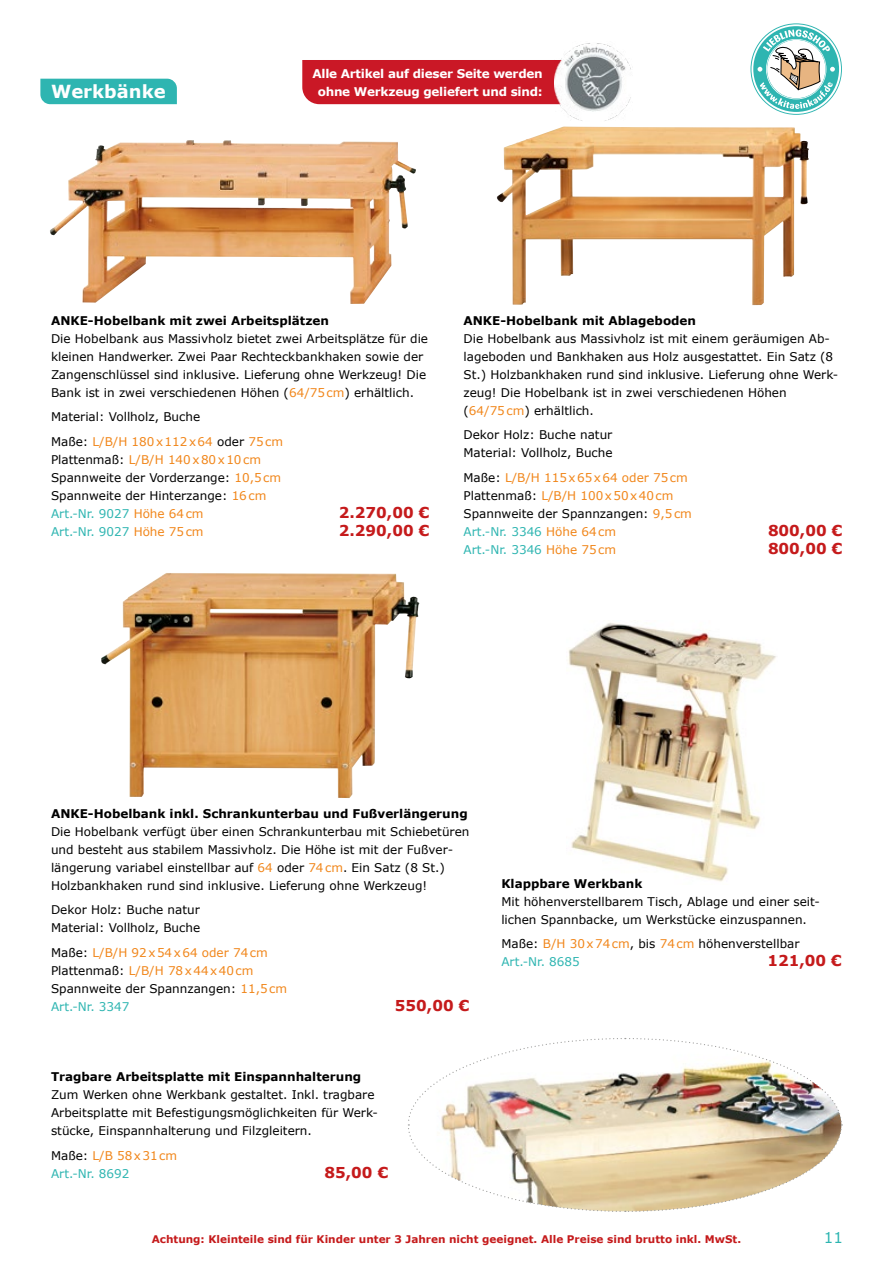
<style>
.page{position:relative;width:893px;height:1263px;background:#fff}
.page>*{position:absolute;margin:0;border:0;box-sizing:border-box;transform-origin:0 0}
.t1{font:700 18px "Verdana";color:#fff}
.t2{font:700 15px "Verdana";color:#c51a1b}
.t3{font:15px "Verdana";color:#2eb5b1}
.t4{font:12px/18px "Verdana";color:#000}
.t5{font:12px/18px "Verdana";color:#f1861a}
.t6{font:700 12px "Verdana";color:#000}
.t7{font:12px/18px "Verdana";color:#2eb5b1}
.t8{font:700 12px/18px "Verdana";letter-spacing:-.02em;color:#fff;text-align:center}
.t9{font:700 10.5px "Verdana";color:#c51a1b}
.s1{color:#f1861a}
.s2{color:#2eb5b1}
.s3{color:#000}
</style>
<div class="page">
<div style="left:40px;top:79px;width:137px;height:25px;background:#2eb5b1"></div>
<img style="left:50px;top:140px;width:366px;height:164px">
<img style="left:496px;top:127px;width:313px;height:178px">
<img style="left:101px;top:573px;width:318px;height:225px">
<img style="left:408px;top:1038px;width:435px;height:174px">
<img style="left:568px;top:622px;width:208px;height:260px">
<div style="left:302px;top:60px;width:252px;height:44px;background:#ca1826"></div>
<img style="left:554px;top:43px;width:77px;height:78px">
<svg style="left:750px;top:23px;width:92px;height:92px"></svg>
<svg style="left:751px;top:24px;width:90px;height:90px"></svg>
<div style="left:753px;top:26px;width:86px;height:86px;background:#2eb5b1;border-radius:50%"></div>
<svg style="left:757px;top:29px;width:78px;height:80px"></svg>
<h1 class="t1" style="left:51px;top:80px;width:116px">Werkbänke</h1>
<p class="t8" style="left:312px;top:64px;width:232px">Alle Artikel auf dieser Seite werden ohne Werkzeug geliefert und sind:</p>
<p class="t6" style="left:51px;top:313px;width:279px">ANKE-Hobelbank mit zwei Arbeitsplätzen</p>
<p class="t4" style="left:51px;top:330px;width:379px">Die Hobelbank aus Massivholz bietet zwei Arbeitsplätze für die kleinen Handwerker. Zwei Paar Rechteckbankhaken sowie der Zangenschlüssel sind inklusive. Lieferung ohne Werkzeug! Die Bank ist in zwei verschiedenen Höhen (<span class="s1">64/75cm</span>) erhältlich.</p>
<p class="t4" style="left:51px;top:405px;width:234px;line-height:24.5px">Material: Vollholz, Buche<br>Maße: <span class="s1">L/B/H 180x112x64</span> oder <span class="s1">75cm</span></p>
<p class="t4" style="left:51px;top:450px;width:232px">Plattenmaß: <span class="s1">L/B/H 140x80x10cm<br></span>Spannweite der Vorderzange: <span class="s1">10,5cm<br></span>Spannweite der Hinterzange: <span class="s1">16cm<br></span><span class="s2">Art.-Nr. 9027</span> <span class="s1">Höhe 64cm</span></p>
<p class="t2" style="left:339px;top:502px;width:92px">2.270,00 €</p>
<p class="t7" style="left:51px;top:522px;width:154px">Art.-Nr. 9027 <span class="s1">Höhe 75cm</span></p>
<p class="t2" style="left:339px;top:520px;width:92px">2.290,00 €</p>
<p class="t6" style="left:463px;top:313px;width:234px">ANKE-Hobelbank mit Ablageboden</p>
<p class="t4" style="left:463px;top:330px;width:376px">Die Hobelbank aus Massivholz ist mit einem geräumigen Ab&shy;lageboden und Bankhaken aus Holz ausgestattet. Ein Satz (8<br>St.) Holzbankhaken rund sind inklusive. Lieferung ohne Werk&shy;zeug! Die Hobelbank ist in zwei verschiedenen Höhen (<span class="s1">64/75cm</span>) erhältlich.</p>
<p class="t4" style="left:463px;top:426px;width:151px">Dekor Holz: Buche natur<br>Material: Vollholz, Buche</p>
<p class="t5" style="left:463px;top:468px;width:230px"><span class="s3">Maße:</span> L/B/H 115x65x64 oder 75cm<br><span class="s3">Plattenmaß:</span> L/B/H 100x50x40cm<br><span class="s3">Spannweite der Spannzangen:</span> 9,5cm<br><span class="s2">Art.-Nr. 3346</span> Höhe 64cm</p>
<p class="t2" style="left:768px;top:520px;width:76px">800,00 €</p>
<p class="t7" style="left:463px;top:540px;width:154px">Art.-Nr. 3346 <span class="s1">Höhe 75cm</span></p>
<p class="t2" style="left:768px;top:538px;width:76px">800,00 €</p>
<p class="t6" style="left:51px;top:806px;width:418px">ANKE-Hobelbank inkl. Schrankunterbau und Fußverlängerung</p>
<p class="t4" style="left:51px;top:823px;width:420px">Die Hobelbank verfügt über einen Schrankunterbau mit Schiebetüren und besteht aus stabilem Massivholz. Die Höhe ist mit der Fußver&shy;längerung variabel einstellbar auf <span class="s1">64</span> oder <span class="s1">74cm</span>. Ein Satz (8 St.)<br>Holzbankhaken rund sind inklusive. Lieferung ohne Werkzeug!</p>
<p class="t4" style="left:51px;top:901px;width:151px">Dekor Holz: Buche natur<br>Material: Vollholz, Buche</p>
<p class="t5" style="left:51px;top:943px;width:238px"><span class="s3">Maße:</span> L/B/H 92x54x64 oder 74cm<br><span class="s3">Plattenmaß:</span> L/B/H 78x44x40cm<br><span class="s3">Spannweite der Spannzangen:</span> 11,5cm<br><span class="s2">Art.-Nr. 3347</span></p>
<p class="t2" style="left:395px;top:995px;width:76px">550,00 €</p>
<p class="t6" style="left:51px;top:1069px;width:312px">Tragbare Arbeitsplatte mit Einspannhalterung</p>
<p class="t4" style="left:51px;top:1086px;width:328px">Zum Werken ohne Werkbank gestaltet. Inkl. tragbare<br>Arbeitsplatte mit Befestigungsmöglichkeiten für Werk&shy;stücke, Einspannhalterung und Filzgleitern.</p>
<p class="t7" style="left:51px;top:1146px;width:128px"><span class="s3">Maße:</span> <span class="s1">L/B 58x31cm<br></span>Art.-Nr. 8692</p>
<p class="t2" style="left:324px;top:1162px;width:65px">85,00 €</p>
<p class="t6" style="left:501px;top:876px;width:143px">Klappbare Werkbank</p>
<p class="t4" style="left:501px;top:893px;width:320px">Mit höhenverstellbarem Tisch, Ablage und einer seit&shy;lichen Spannbacke, um Werkstücke einzuspannen.</p>
<p class="t4" style="left:501px;top:935px;width:300px">Maße: <span class="s1">B/H 30x74cm</span>, bis <span class="s1">74cm</span> höhenverstellbar<br><span class="s2">Art.-Nr. 8685</span></p>
<p class="t2" style="left:767px;top:951px;width:76px">121,00 €</p>
<p class="t9" style="left:152px;top:1232px;width:591px">Achtung: Kleinteile sind für Kinder unter 3 Jahren nicht geeignet. Alle Preise sind brutto inkl. MwSt.</p>
<p class="t3" style="left:824px;top:1228px;width:21px">11</p>
</div>
